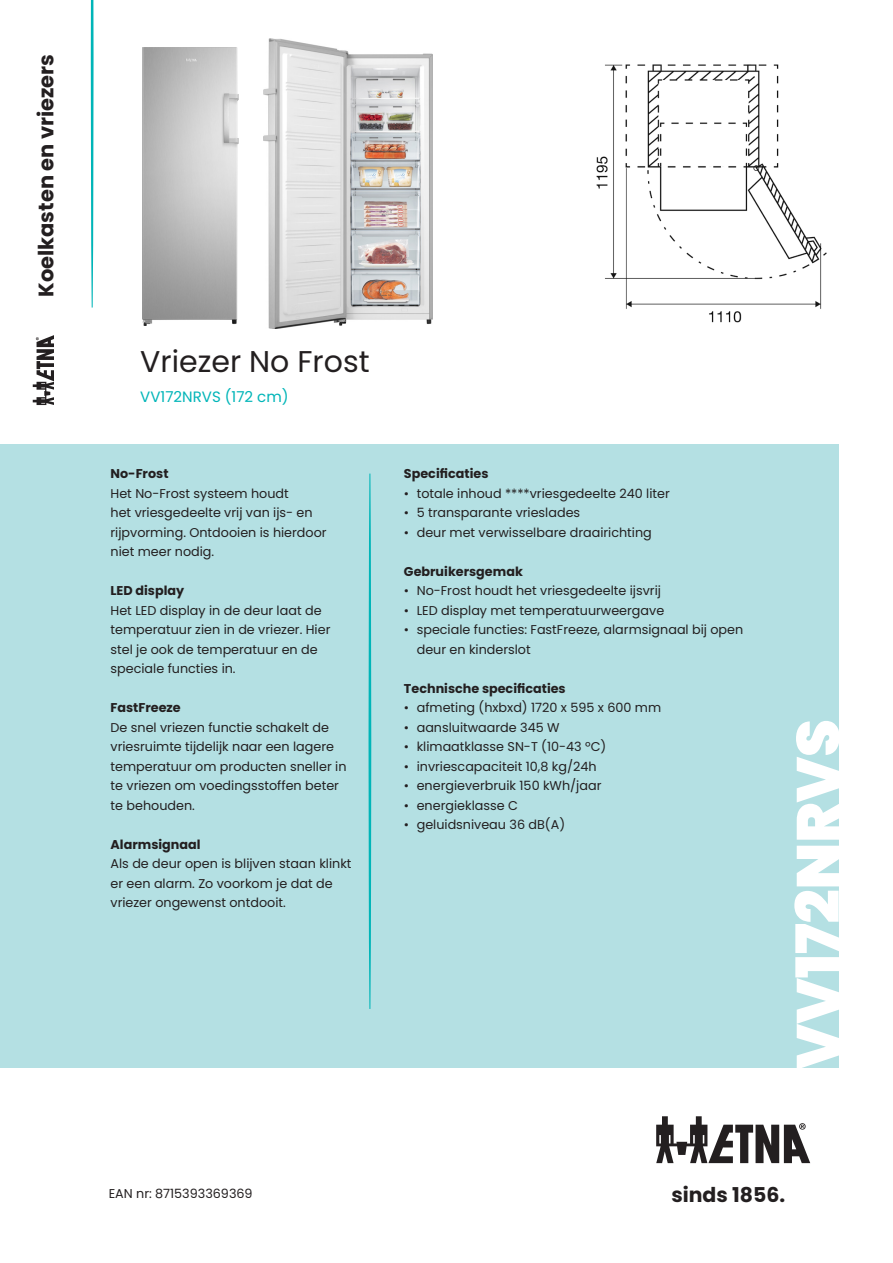
<style>
.page{position:relative;width:893px;height:1263px;background:#fff}
.page>*{position:absolute;margin:0;border:0;box-sizing:border-box;transform-origin:0 0}
.Typenummer_wit{font:900 60px "Poppins";color:#fff}
.Commerciële_naam{font:30px "Poppins";color:#231f20}
.t1{font:700 21px "Poppins";color:#231f20}
.t2{font:700 20.4px "Poppins";color:#231f20}
.Typenummer___afmeting{font:15px "Poppins";color:#00b5b8}
.USP{font:12.75px/19.5px "Poppins";color:#231f20}
.ETNA_Producttekst_tussenkop{font:700 12.75px "Poppins";color:#231f20}
.producttekst_tussenkop{font:700 12.75px "Poppins";color:#231f20}
.ETNA_Producttekst_bullet{font:12.75px "Poppins";color:#231f20}
</style>
<div class="page">
<div style="left:0;top:444px;width:839px;height:623px;background:#b4e0e3"></div>
<svg style="left:91px;top:0;width:3px;height:308px"></svg>
<svg style="left:33px;top:335px;width:21px;height:70px"></svg>
<svg style="left:369px;top:474px;width:2px;height:535px"></svg>
<svg style="left:656px;top:1116px;width:154px;height:47px"></svg>
<img style="left:596px;top:64px;width:231px;height:259px">
<img style="left:142px;top:48px;width:96px;height:277px">
<img style="left:264px;top:39px;width:168px;height:289px">
<h3 class="t1" style="left:34px;top:297px;width:245px;rotate:-90deg">Koelkasten en vriezers</h3>
<p class="Commerciële_naam" style="left:140px;top:344px;width:231px">Vriezer No Frost</p>
<p class="Typenummer___afmeting" style="left:140px;top:388px;width:150px">VV172NRVS (172 cm)</p>
<p class="ETNA_Producttekst_tussenkop" style="left:111px;top:466px;width:59px">No-Frost</p>
<p class="USP" style="left:111px;top:484px;width:218px">Het No-Frost systeem houdt<br>het vriesgedeelte vrij van ijs- en rijpvorming. Ontdooien is hierdoor niet meer nodig.</p>
<p class="ETNA_Producttekst_tussenkop" style="left:111px;top:583px;width:75px">LED display</p>
<p class="USP" style="left:111px;top:601px;width:221px">Het LED display in de deur laat de temperatuur zien in de vriezer. Hier stel je ook de temperatuur en de speciale functies in.</p>
<p class="ETNA_Producttekst_tussenkop" style="left:111px;top:700px;width:72px">FastFreeze</p>
<p class="USP" style="left:111px;top:718px;width:237px">De snel vriezen functie schakelt de vriesruimte tijdelijk naar een lagere temperatuur om producten sneller in te vriezen om voedingsstoffen beter te behouden.</p>
<p class="ETNA_Producttekst_tussenkop" style="left:111px;top:837px;width:91px">Alarmsignaal</p>
<p class="USP" style="left:111px;top:854px;width:242px">Als de deur open is blijven staan klinkt er een alarm. Zo voorkom je dat de vriezer ongewenst ontdooit.</p>
<p class="ETNA_Producttekst_tussenkop" style="left:404px;top:466px;width:86px">Specificaties</p>
<p class="USP" style="left:404px;top:484px;width:267px">• totale inhoud ****vriesgedeelte 240 liter</p>
<p class="USP" style="left:404px;top:503px;width:178px">• 5 transparante vrieslades</p>
<p class="USP" style="left:404px;top:523px;width:249px">• deur met verwisselbare draairichting</p>
<p class="producttekst_tussenkop" style="left:404px;top:564px;width:120px">Gebruikersgemak</p>
<p class="USP" style="left:404px;top:581px;width:259px">• No-Frost houdt het vriesgedeelte ijsvrij</p>
<p class="USP" style="left:404px;top:601px;width:262px">• LED display met temperatuurweergave</p>
<p class="USP" style="left:417px;top:620px;width:328px;text-indent:-13px">• speciale functies: FastFreeze, alarmsignaal bij open deur en kinderslot</p>
<p class="producttekst_tussenkop" style="left:404px;top:681px;width:163px">Technische specificaties</p>
<p class="USP" style="left:404px;top:698px;width:259px">• afmeting (hxbxd) 1720 x 595 x 600 mm</p>
<p class="USP" style="left:404px;top:718px;width:157px">• aansluitwaarde 345 W</p>
<p class="USP" style="left:404px;top:737px;width:204px">• klimaatklasse SN-T (10-43 ºC)</p>
<p class="USP" style="left:404px;top:757px;width:194px">• invriescapaciteit 10,8 kg/24h</p>
<p class="USP" style="left:404px;top:776px;width:199px">• energieverbruik 150 kWh/jaar</p>
<p class="USP" style="left:404px;top:796px;width:115px">• energieklasse C</p>
<p class="USP" style="left:404px;top:815px;width:163px">• geluidsniveau 36 dB(A)</p>
<p class="Typenummer_wit" style="left:783px;top:1070px;width:352px;rotate:-90deg">VV172NRVS</p>
<p class="ETNA_Producttekst_bullet" style="left:109px;top:1186px;width:145px">EAN nr: 8715393369369</p>
<h3 class="t2" style="left:671px;top:1183px;width:115px">sinds 1856.</h3>
</div>
